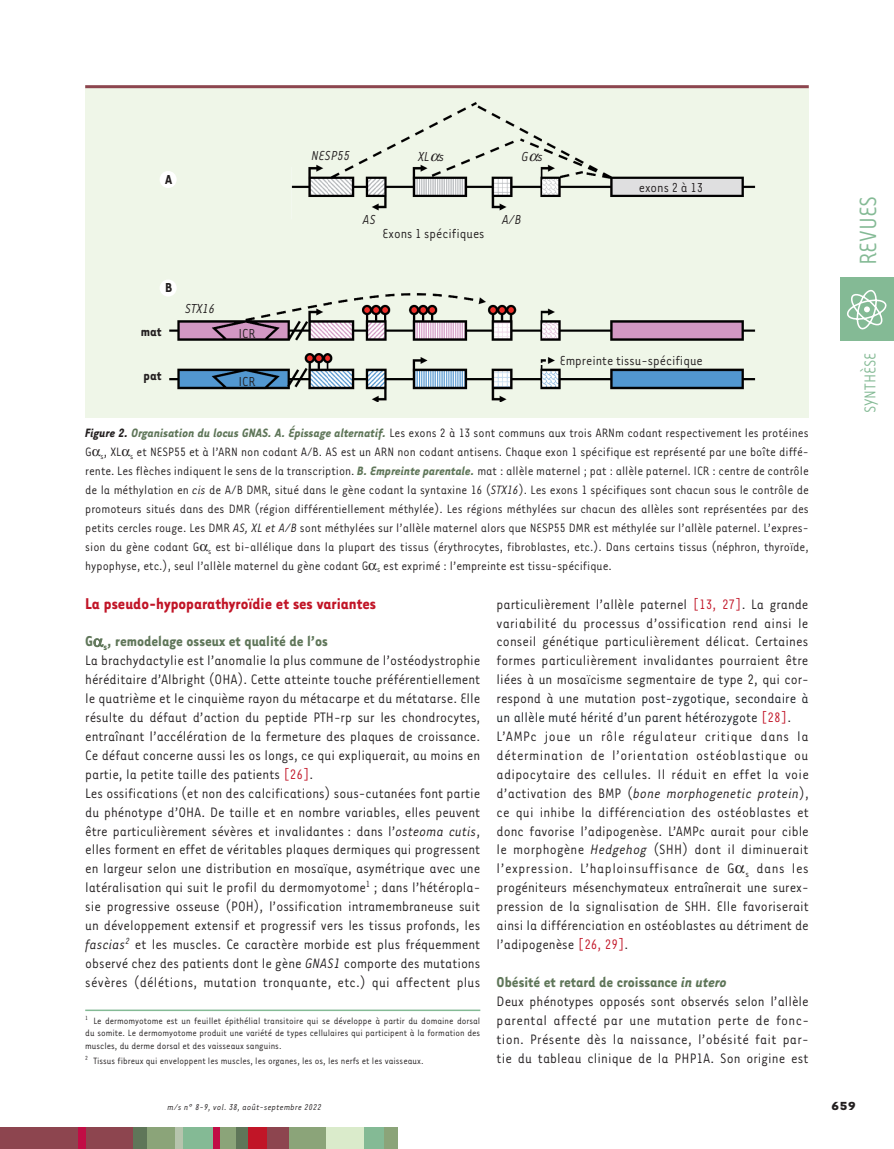
<style>
.page{position:relative;width:894px;height:1149px;background:#fff}
.page>*{position:absolute;margin:0;border:0;box-sizing:border-box;transform-origin:0 0}
.t1{font:27px "Tarzana Narrow";color:#84ba95}
.t2{font:700 18px "Tarzana Narrow";color:#c11527}
.t3{font:18px "Tarzana Narrow";color:#84ba95}
.t4{font:700 16.5px "Tarzana Narrow";color:#5f7659}
.t5{font:15.75px/18.9px "Tarzana Narrow";color:#231f20}
.t6{font:15px "Tarzana Narrow";color:#231f20}
.t7{font:italic 15px "Tarzana Narrow";color:#231f20}
.t8{font:700 15px "Tarzana Narrow";color:#231f20}
.t9{font:13.95px/18.9px "Tarzana Narrow";color:#231f20;text-align:justify}
.t10{font:700 13.5px "Tarzana Wide";color:#231f20}
.t11{font:10.5px/12.6px "Tarzana Narrow";color:#231f20;text-align:justify}
.t12{font:italic 9.75px "Tarzana Narrow";letter-spacing:.025em;color:#231f20}
.s1{font-weight:700;font-style:italic}
.s2{font-weight:700;font-style:italic;color:#5f7659}
.s3{font-style:italic}
.s4{color:#c11527}
.s5{color:#171c22}
</style>
<div class="page">
<div style="left:840px;top:277px;width:53px;height:63px;background:#84ba95"></div>
<svg style="left:847px;top:290px;width:39px;height:39px"></svg>
<div style="left:0;top:1127px;width:134px;height:21px;background:#8d454f"></div>
<div style="left:235px;top:1127px;width:13px;height:21px;background:#5f7659"></div>
<div style="left:78px;top:1127px;width:7px;height:21px;background:#c10d45"></div>
<div style="left:133px;top:1127px;width:22px;height:21px;background:#5f7659"></div>
<div style="left:147px;top:1127px;width:30px;height:21px;background:#8ba479"></div>
<div style="left:175px;top:1127px;width:9px;height:21px;background:#b6c4ad"></div>
<div style="left:183px;top:1127px;width:30px;height:21px;background:#84ba95"></div>
<div style="left:217px;top:1127px;width:19px;height:21px;background:#8ba479"></div>
<div style="left:213px;top:1127px;width:6px;height:21px;background:#c10d45"></div>
<div style="left:248px;top:1127px;width:27px;height:21px;background:#c11527"></div>
<div style="left:287px;top:1127px;width:39px;height:21px;background:#8ba479"></div>
<div style="left:267px;top:1127px;width:21px;height:21px;background:#8d454f"></div>
<div style="left:326px;top:1127px;width:38px;height:21px;background:#daebcb"></div>
<div style="left:364px;top:1127px;width:20px;height:21px;background:#84ba95"></div>
<div style="left:383px;top:1127px;width:14px;height:21px;background:#8ba479"></div>
<hr style="left:85px;top:1009px;width:395px;height:1px;background:#84ba95">
<div style="left:85px;top:85px;width:723px;height:332px;background:#eff6e8"></div>
<img style="left:164px;top:102px;width:592px;height:300px">
<div style="left:159px;top:171px;width:17px;height:17px;background:#fff;border-radius:50%"></div>
<div style="left:159px;top:279px;width:17px;height:17px;background:#fff;border-radius:50%"></div>
<hr style="left:85px;top:85px;width:723px;height:3px;background:#8d454f">
<svg style="left:431px;top:153px;width:9px;height:8px"></svg>
<svg style="left:529px;top:153px;width:10px;height:8px"></svg>
<p class="t8" style="left:165px;top:170px;width:9px">A</p>
<p class="t8" style="left:165px;top:278px;width:9px">B</p>
<p class="t7" style="left:185px;top:300px;width:32px">STX16</p>
<p class="t7" style="left:311px;top:146px;width:40px">NESP55</p>
<p class="t7" style="left:418px;top:147px;width:28px">XL s</p>
<p class="t7" style="left:521px;top:147px;width:23px">G s</p>
<p class="t7" style="left:362px;top:211px;width:14px">AS</p>
<p class="t7" style="left:502px;top:211px;width:21px">A/B</p>
<p class="t6" style="left:382px;top:225px;width:103px">Exons 1 spécifiques</p>
<p class="t6" style="left:638px;top:179px;width:66px">exons 2 à 13</p>
<p class="t8" style="left:141px;top:322px;width:22px">mat</p>
<p class="t8" style="left:143px;top:366px;width:20px">pat</p>
<p class="t6" style="left:238px;top:324px;width:19px">ICR</p>
<p class="t6" style="left:238px;top:372px;width:19px">ICR</p>
<p class="t9" style="left:85px;top:423px;width:724px"><span class="s1">Figure 2.</span> <span class="s2">Organisation du locus GNAS. A. Épissage alternatif.</span> Les exons 2 à 13 sont communs aux trois ARNm codant respectivement les protéines G <sub>s</sub>, XL <sub>s</sub> et NESP55 et à l’ARN non codant A/B. AS est un ARN non codant antisens. Chaque exon 1 spécifique est représenté par une boîte diffé&shy;rente. Les flèches indiquent le sens de la transcription. <span class="s2">B. Empreinte parentale.</span> mat : allèle maternel ; pat : allèle paternel. ICR : centre de contrôle de la méthylation en <span class="s3">cis</span> de A/B DMR, situé dans le gène codant la syntaxine 16 (<span class="s3">STX16</span>). Les exons 1 spécifiques sont chacun sous le contrôle de promoteurs situés dans des DMR (région différentiellement méthylée). Les régions méthylées sur chacun des allèles sont représentées par des petits cercles rouge. Les DMR <span class="s3">AS, XL et A/B</span> sont méthylées sur l’allèle maternel alors que NESP55 DMR est méthylée sur l’allèle paternel. L’expres&shy;sion du gène codant G <sub>s</sub> est bi-allélique dans la plupart des tissus (érythrocytes, fibroblastes, etc.). Dans certains tissus (néphron, thyroïde, hypophyse, etc.), seul l’allèle maternel du gène codant G <sub>s</sub> est exprimé : l’empreinte est tissu-spécifique.</p>
<p class="t6" style="left:559px;top:351px;width:145px">Empreinte tissu-spécifique</p>
<p class="t2" style="left:85px;top:592px;width:292px">La pseudo-hypoparathyroïdie et ses variantes</p>
<p class="t4" style="left:85px;top:631px;width:244px">G <sub>s</sub>, remodelage osseux et qualité de l’os</p>
<p class="t5" style="left:85px;top:650px;width:396px">La brachydactylie est l’anomalie la plus commune de l’ostéodystrophie héréditaire d’Albright (OHA). Cette atteinte touche préférentiellement le quatrième et le cinquième rayon du métacarpe et du métatarse. Elle résulte du défaut d’action du peptide PTH-rp sur les chondrocytes, entraînant l’accélération de la fermeture des plaques de croissance.<br>Ce défaut concerne aussi les os longs, ce qui expliquerait, au moins en partie, la petite taille des patients <span class="s4">[26]</span>.<br>Les ossifications (et non des calcifications) sous-cutanées font partie du phénotype d’OHA. De taille et en nombre variables, elles peuvent être particulièrement sévères et invalidantes : dans l’<span class="s3">osteoma cutis</span>, elles forment en effet de véritables plaques dermiques qui progressent en largeur selon une distribution en mosaïque, asymétrique avec une latéralisation qui suit le profil du dermomyotome<sup>1</sup> ; dans l’hétéropla&shy;sie progressive osseuse (POH), l’ossification intramembraneuse suit un développement extensif et progressif vers les tissus profonds, les <span class="s3">fascias</span><sup>2</sup> et les muscles. Ce caractère morbide est plus fréquemment observé chez des patients dont le gène <span class="s3">GNAS1</span> comporte des mutations sévères (délétions, mutation tronquante, etc.) qui affectent plus</p>
<p class="t11" style="left:85px;top:1013px;width:396px"><sup>1</sup> Le dermomyotome est un feuillet épithélial transitoire qui se développe à partir du domaine dorsal du somite. Le dermomyotome produit une variété de types cellulaires qui participent à la formation des muscles, du derme dorsal et des vaisseaux sanguins.</p>
<p class="t11" style="left:85px;top:1053px;width:339px"><sup>2</sup> Tissus fibreux qui enveloppent les muscles, les organes, les os, les nerfs et les vaisseaux.</p>
<p class="t5" style="left:496px;top:593px;width:314px">particulièrement l’allèle paternel <span class="s4">[13, 27]</span>. La grande variabilité du processus d’ossification rend ainsi le conseil génétique particulièrement délicat. Certaines formes particulièrement invalidantes pourraient être liées à un mosaïcisme segmentaire de type 2, qui cor&shy;respond à une mutation <span class="s5">post-zygotique, secondaire à un allèle muté hérité d’un parent hétérozygote</span> <span class="s4">[28]</span>.<br>L’AMPc joue un rô le ré gulateur critique dans la dé termination de l’orientation osté oblastique ou adipocytaire des cellules. Il réduit en effet la voie d’activation des BMP (<span class="s3">bone morphogenetic protein</span>), ce qui inhibe la diffé renciation des osté oblastes et donc favorise l’adipogenè se. L’AMPc aurait pour cible le morphogè ne <span class="s3">Hedgehog</span> (SHH) dont il diminuerait l’expression. L’haploinsuffisance de G <sub>s</sub> dans les progé niteurs mé senchymateux entraînerait une surex&shy;pression de la signalisation de SHH. Elle favoriserait ainsi la diffé renciation en osté oblastes au détriment de l’adipogenè se <span class="s4">[26, 29]</span>.</p>
<p class="t4" style="left:496px;top:971px;width:232px">Obésité et retard de croissance <span class="s3">in utero</span></p>
<p class="t5" style="left:496px;top:990px;width:314px;text-align:justify">Deux phénotypes opposés sont observés selon l’allèle parental affecté par une mutation perte de fonc&shy;tion. Présente dès la naissance, l’obésité fait par&shy;tie du tableau clinique de la PHP1A. Son origine est</p>
<h1 class="t1" style="left:851px;top:265px;width:71px;rotate:-90deg">REVUES</h1>
<p class="t3" style="left:858px;top:413px;width:62px;rotate:-90deg">SYNTHÈSE</p>
<p class="t12" style="left:167px;top:1100px;width:155px">m/s n° 8-9, vol. 38, août-septembre 2022</p>
<p class="t10" style="left:830px;top:1097px;width:26px">659</p>
</div>
